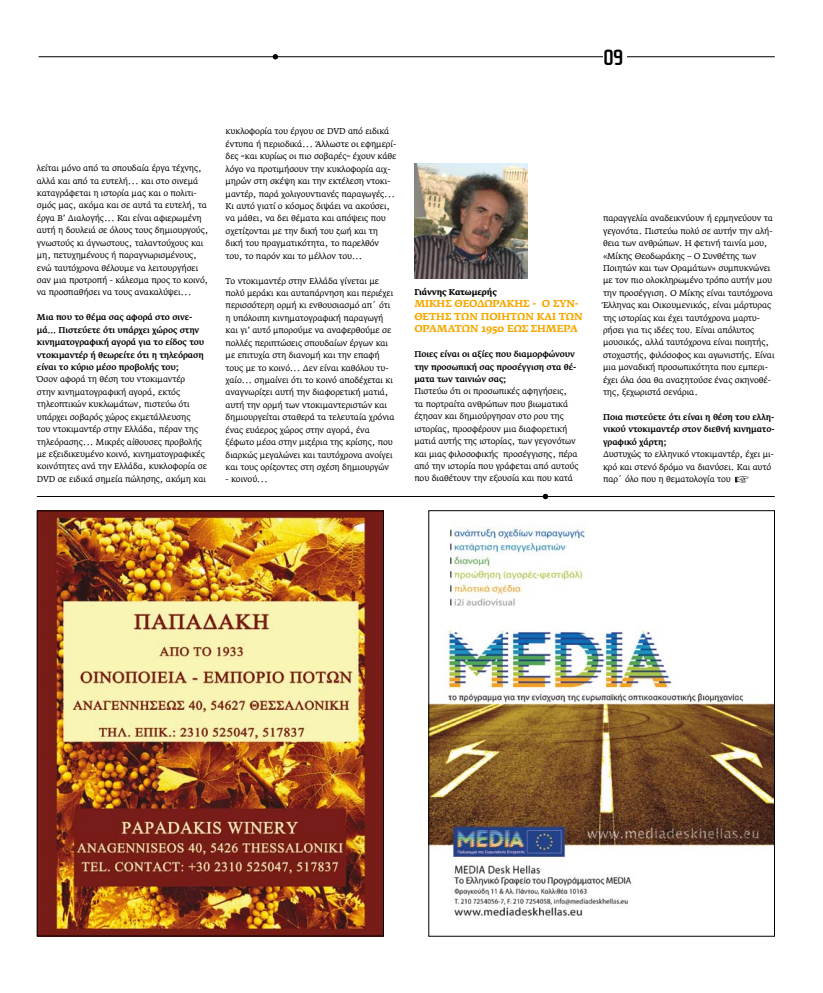
<style>
.page{position:relative;width:823px;height:993px;background:#fff}
.page>*{position:absolute;margin:0;border:0;box-sizing:border-box;transform-origin:0 0}
.t1{font:700 22.9px "Cholla Sans Gr";color:#000}
.t2{font:700 10px/12.4px "Fedra Serif AGR";letter-spacing:-.01em;color:#f6a800}
.t3{font:8.3px/12.4px "Fedra Serif AGR";letter-spacing:-.01em;color:#000}
.t4{font:500 8.3px/12.4px "Fedra Serif AGR";letter-spacing:-.01em;color:#000}
.t5{font:700 8.3px "Fedra Serif AGR";letter-spacing:-.01em;color:#000}
.s1{font-weight:500}
</style>
<div class="page">
<hr style="left:39px;top:57px;width:735px;height:1px;background:#000">
<div style="left:602px;top:48px;width:24px;height:19px;background:#fff"></div>
<svg style="left:272px;top:54px;width:6px;height:5px"></svg>
<img style="left:430px;top:526px;width:342px;height:392px">
<div style="left:428px;top:510px;width:346px;height:426px;border:1px solid #000"></div>
<img style="left:39px;top:512px;width:342px;height:421px">
<div style="left:37px;top:510px;width:346px;height:425px;border:1px solid #000"></div>
<svg style="left:542px;top:493px;width:6px;height:6px"></svg>
<hr style="left:37px;top:496px;width:737px;height:1px;background:#000">
<img style="left:414px;top:163px;width:113px;height:115px">
<svg style="left:735px;top:476px;width:13px;height:6px"></svg>
<h1 class="t1" style="left:602px;top:45px;width:22px">09</h1>
<p class="t3" style="left:37px;top:162px;width:173px">λείται μόνο από τα σπουδαία έργα τέχνης, αλλά και από τα ευτελή... και στο σινεμά καταγράφεται η ιστορία μας και ο πολιτι&shy;σμός μας, ακόμα και σε αυτά τα ευτελή, τα έργα Β’ Διαλογής... Και είναι αφιερωμένη αυτή η δουλειά σε όλους τους δημιουργούς, γνωστούς κι άγνωστους, ταλαντούχους και μη, πετυχημένους ή παραγνωρισμένους, ενώ ταυτόχρονα θέλουμε να λειτουργήσει σαν μια προτροπή - κάλεσμα προς το κοινό, να προσπαθήσει να τους ανακαλύψει...</p>
<p class="t4" style="left:37px;top:311px;width:169px">Μια που το θέμα σας αφορά στο σινε&shy;μά… Πιστεύετε ότι υπάρχει χώρος στην κινηματογραφική αγορά για το είδος του ντοκιμαντέρ ή θεωρείτε ότι η τηλεόραση είναι το κύριο μέσο προβολής του;</p>
<p class="t3" style="left:37px;top:373px;width:171px">Όσον αφορά τη θέση του ντοκιμαντέρ<br>στην κινηματογραφική αγορά, εκτός τηλεοπτικών κυκλωμάτων, πιστεύω ότι υπάρχει σοβαρός χώρος εκμετάλλευσης<br>του ντοκιμαντέρ στην Ελλάδα, πέραν της τηλεόρασης... Μικρές αίθουσες προβολής με εξειδικευμένο κοινό, κινηματογραφικές κοινότητες ανά την Ελλάδα, κυκλοφορία σε DVD σε ειδικά σημεία πώλησης, ακόμη και</p>
<p class="t3" style="left:225px;top:126px;width:172px">κυκλοφορία του έργου σε DVD από ειδικά έντυπα ή περιοδικά... Άλλωστε οι εφημερί&shy;δες <span class="s1">−</span>και κυρίως οι πιο σοβαρές<span class="s1">−</span> έχουν κάθε λόγο να προτιμήσουν την κυκλοφορία αιχ&shy;μηρών στη σκέψη και την εκτέλεση ντοκι&shy;μαντέρ, παρά χολιγουντιανές παραγωγές...<br>Κι αυτό γιατί ο κόσμος διψάει να ακούσει, να μάθει, να δει θέματα και απόψεις που σχετίζονται με την δική του ζωή και τη δική του πραγματικότητα, το παρελθόν του, το παρόν και το μέλλον του...</p>
<p class="t3" style="left:225px;top:275px;width:170px">Το ντοκιμαντέρ στην Ελλάδα γίνεται με πολύ μεράκι και αυταπάρνηση και περιέχει περισσότερη ορμή κι ενθουσιασμό απ΄ ότι η υπόλοιπη κινηματογραφική παραγωγή και γι’ αυτό μπορούμε να αναφερθούμε σε πολλές περιπτώσεις σπουδαίων έργων και με επιτυχία στη διανομή και την επαφή τους με το κοινό... Δεν είναι καθόλου τυ&shy;χαίο... σημαίνει ότι το κοινό αποδέχεται κι αναγνωρίζει αυτή την διαφορετική ματιά, αυτή την ορμή των ντοκιμαντεριστών και δημιουργείται σταθερά τα τελευταία χρόνια ένας ευάερος χώρος στην αγορά, ένα ξέφωτο μέσα στην μιζέρια της κρίσης, που διαρκώς μεγαλώνει και ταυτόχρονα ανοίγει και τους ορίζοντες στη σχέση δημιουργών</p>
<p class="t3" style="left:225px;top:473px;width:44px">- κοινού...</p>
<p class="t5" style="left:414px;top:287px;width:84px">Γιάννης Κατωμερής</p>
<p class="t2" style="left:414px;top:298px;width:170px">ΜΙΚΗΣ ΘΕΟΔΩΡΑΚΗΣ - Ο ΣΥΝ-<br>ΘΕΤΗΣ ΤΩΝ ΠΟΙΗΤΩΝ ΚΑΙ ΤΩΝ<br>ΟΡΑΜΑΤΩΝ 1950 ΕΩΣ ΣΗΜΕΡΑ</p>
<p class="t4" style="left:414px;top:348px;width:163px">Ποιες είναι οι αξίες που διαμορφώνουν την προσωπική σας προσέγγιση στα θέ&shy;ματα των ταινιών σας;</p>
<p class="t3" style="left:414px;top:385px;width:165px">Πιστεύω ότι οι προσωπικές αφηγήσεις,<br>τα πορτραίτα ανθρώπων που βιωματικά έζησαν και δημιούργησαν στο ρου της ιστορίας, προσφέρουν μια διαφορετική ματιά αυτής της ιστορίας, των γεγονότων και μιας φιλοσοφικής προσέγγισης, πέρα από την ιστορία που γράφεται από αυτούς που διαθέτουν την εξουσία και που κατά</p>
<p class="t3" style="left:602px;top:212px;width:173px">παραγγελία αναδεικνύουν ή ερμηνεύουν τα γεγονότα. Πιστεύω πολύ σε αυτήν την αλή&shy;θεια των ανθρώπων. Η φετινή ταινία μου, «Μίκης Θεοδωράκης – Ο Συνθέτης των Ποιητών και των Οραμάτων» συμπυκνώνει με τον πιο ολοκληρωμένο τρόπο αυτήν μου την προσέγγιση. Ο Μίκης είναι ταυτόχρονα Έλληνας και Οικουμενικός, είναι μάρτυρας της ιστορίας και έχει ταυτόχρονα μαρτυ&shy;ρήσει για τις ιδέες του. Είναι απόλυτος μουσικός, αλλά ταυτόχρονα είναι ποιητής, στοχαστής, φιλόσοφος και αγωνιστής. Είναι μια μοναδική προσωπικότητα που εμπερι&shy;έχει όλα όσα θα αναζητούσε ένας σκηνοθέ&shy;της, ξεχωριστά σενάρια.</p>
<p class="t4" style="left:602px;top:411px;width:173px;text-align:justify">Ποια πιστεύετε ότι είναι η θέση του ελλη&shy;νικού ντοκιμαντέρ στον διεθνή κινηματο&shy;γραφικό χάρτη;</p>
<p class="t3" style="left:602px;top:448px;width:172px">Δυστυχώς το ελληνικό ντοκιμαντέρ, έχει μι&shy;κρό και στενό δρόμο να διανύσει. Και αυτό παρ΄ όλο που η θεματολογία του</p>
</div>
